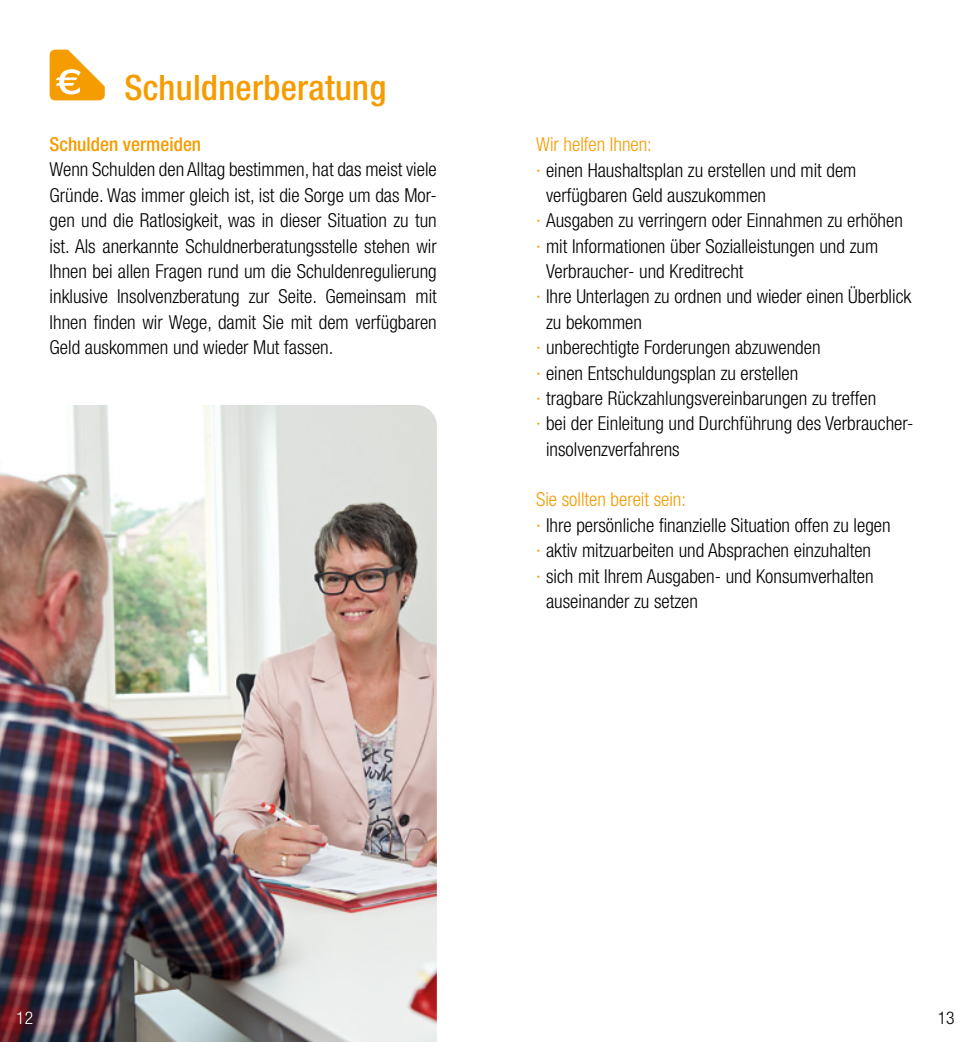
<style>
.page{position:relative;width:973px;height:1042px;background:#fff}
.page>*{position:absolute;margin:0;border:0;box-sizing:border-box;transform-origin:0 0}
.t1{font:500 condensed 35px "Helvetica Neue LT Std";letter-spacing:.01em;color:#f59c00}
.t2{font:300 condensed 19.25px/25.4px "Helvetica Neue LT Std";color:#000;text-align:justify}
.t3{font:300 condensed 19.25px "Helvetica Neue LT Std";color:#f59c00}
.t4{font:500 condensed 19.25px "Helvetica Neue LT Std";color:#f59c00}
.t5{font:300 condensed 17.5px "Helvetica Neue LT Std";color:#000}
.t6{font:300 condensed 17.5px "Helvetica Neue LT Std";color:#fff}
.s1{color:#f59c00}
</style>
<div class="page">
<svg style="left:50px;top:50px;width:55px;height:50px"></svg>
<img style="left:0;top:405px;width:437px;height:637px">
<h1 class="t1" style="left:124px;top:67px;width:263px">Schuldnerberatung</h1>
<p class="t4" style="left:50px;top:133px;width:153px">Schulden vermeiden</p>
<p class="t2" style="left:50px;top:157px;width:388px">Wenn Schulden den Alltag bestimmen, hat das meist viele Gründe. Was immer gleich ist, ist die Sorge um das Mor&shy;gen und die Ratlosigkeit, was in dieser Situation zu tun ist. Als anerkannte Schuldnerberatungsstelle stehen wir Ihnen bei allen Fragen rund um die Schuldenregulierung inklusive Insolvenzberatung zur Seite. Gemeinsam mit Ihnen finden wir Wege, damit Sie mit dem verfügbaren Geld auskommen und wieder Mut fassen.</p>
<p class="t3" style="left:536px;top:133px;width:117px">Wir helfen Ihnen:</p>
<p class="t2" style="left:536px;top:157px;width:322px"><span class="s1">∙</span> einen Haushaltsplan zu erstellen und mit dem</p>
<p class="t2" style="left:546px;top:182px;width:221px">verfügbaren Geld auszukommen</p>
<p class="t2" style="left:536px;top:208px;width:368px"><span class="s1">∙</span> Ausgaben zu verringern oder Einnahmen zu erhöhen</p>
<p class="t2" style="left:536px;top:233px;width:343px"><span class="s1">∙</span> mit Informationen über Sozialleistungen und zum</p>
<p class="t2" style="left:546px;top:258px;width:199px">Verbraucher- und Kreditrecht</p>
<p class="t2" style="left:536px;top:284px;width:376px"><span class="s1">∙</span> Ihre Unterlagen zu ordnen und wieder einen Überblick</p>
<p class="t2" style="left:546px;top:309px;width:97px">zu bekommen</p>
<p class="t2" style="left:536px;top:334px;width:286px"><span class="s1">∙</span> unberechtigte Forderungen abzuwenden</p>
<p class="t2" style="left:536px;top:360px;width:264px"><span class="s1">∙</span> einen Entschuldungsplan zu erstellen</p>
<p class="t2" style="left:536px;top:385px;width:341px"><span class="s1">∙</span> tragbare Rückzahlungsvereinbarungen zu treffen</p>
<p class="t2" style="left:536px;top:411px;width:379px"><span class="s1">∙</span> bei der Einleitung und Durchführung des Verbraucher-</p>
<p class="t2" style="left:546px;top:436px;width:135px">insolvenzverfahrens</p>
<p class="t3" style="left:536px;top:488px;width:151px">Sie sollten bereit sein:</p>
<p class="t2" style="left:536px;top:512px;width:356px"><span class="s1">∙</span> Ihre persönliche finanzielle Situation offen zu legen</p>
<p class="t2" style="left:536px;top:537px;width:336px"><span class="s1">∙</span> aktiv mitzuarbeiten und Absprachen einzuhalten</p>
<p class="t2" style="left:536px;top:563px;width:339px"><span class="s1">∙</span> sich mit Ihrem Ausgaben- und Konsumverhalten</p>
<p class="t2" style="left:546px;top:588px;width:153px">auseinander zu setzen</p>
<p class="t6" style="left:16px;top:1008px;width:18px">12</p>
<p class="t5" style="left:937px;top:1008px;width:18px">13</p>
</div>
